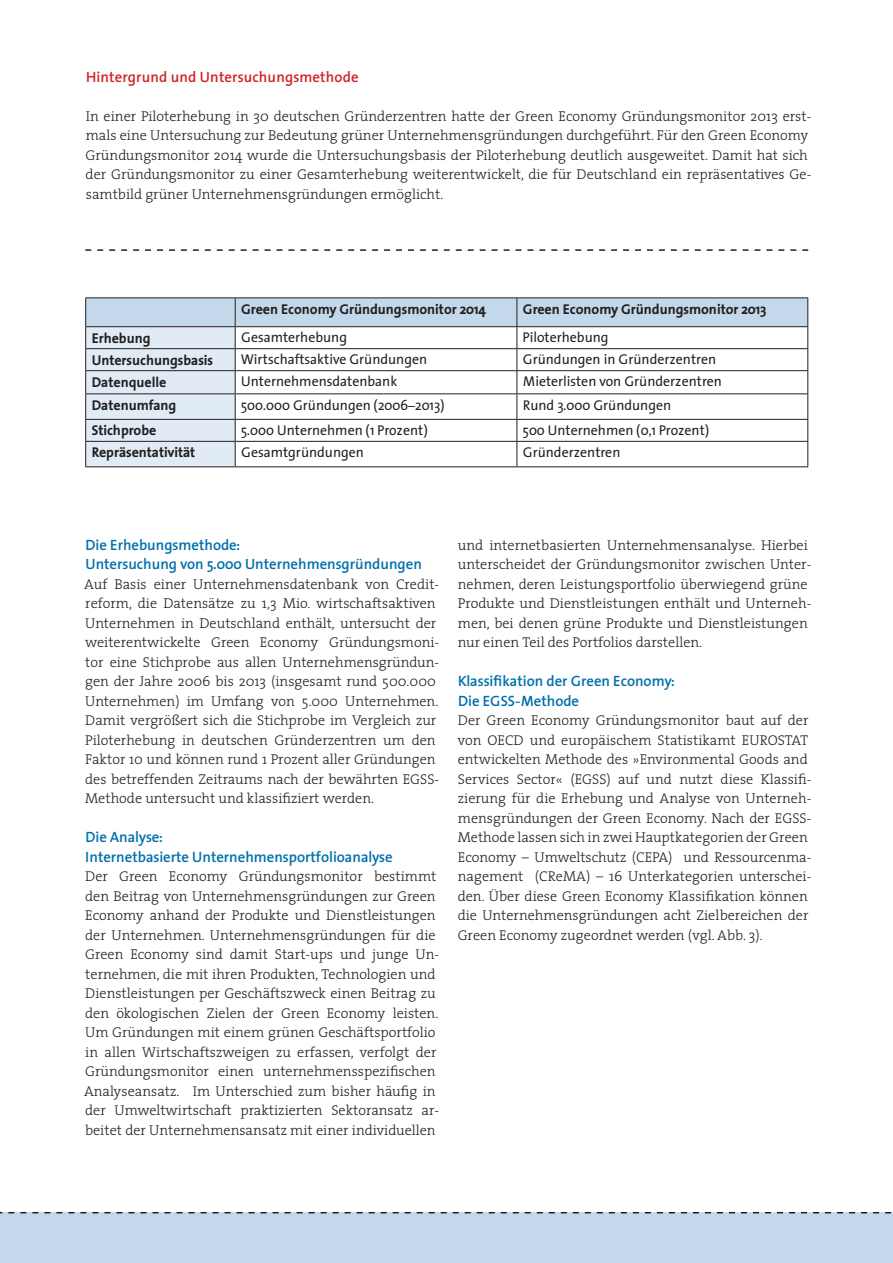
<style>
.page{position:relative;width:893px;height:1263px;background:#fff}
.page>*{position:absolute;margin:0;border:0;box-sizing:border-box;transform-origin:0 0}
.t1{font:600 15px/19.5px "Thesis Sans";color:#0070ac}
.t2{font:600 15px "Thesis Sans";letter-spacing:.01em;color:#d1232a}
.t3{font:300 14.25px/19.5px "The Serif";color:#231f20}
.t4{font:14.25px "Thesis Sans";color:#231f20}
.t5{font:14.25px "Thesis Sans Bolder";color:#231f20}
</style>
<div class="page">
<div style="left:0;top:1212px;width:893px;height:51px;background:#c4d8ec"></div>
<svg style="left:85px;top:249px;width:723px;height:2px"></svg>
<hr style="left:85px;top:297px;width:150px;height:1px;background:#231f20">
<hr style="left:235px;top:297px;width:282px;height:1px;background:#231f20">
<hr style="left:517px;top:297px;width:291px;height:1px;background:#231f20">
<svg style="left:85px;top:298px;width:723px;height:168px"></svg>
<hr style="left:85px;top:466px;width:150px;height:1px;background:#231f20">
<hr style="left:235px;top:466px;width:282px;height:1px;background:#231f20">
<hr style="left:517px;top:466px;width:291px;height:1px;background:#231f20">
<p class="t2" style="left:86px;top:68px;width:274px">Hintergrund und Untersuchungsmethode</p>
<p class="t3" style="left:86px;top:105px;width:727px">In einer Piloterhebung in 30 deutschen Gründerzentren hatte der Green Economy Gründungsmonitor 2013 erst&shy;mals eine Untersuchung zur Bedeutung grüner Unternehmensgründungen durchgeführt. Für den Green Economy Gründungsmonitor 2014 wurde die Untersuchungsbasis der Piloterhebung deutlich ausgeweitet. Damit hat sich der Gründungsmonitor zu einer Gesamterhebung weiterentwickelt, die für Deutschland ein repräsentatives Ge&shy;samtbild grüner Unternehmensgründungen ermöglicht.</p>
<p class="t5" style="left:241px;top:301px;width:246px">Green Economy Gründungsmonitor 2014</p>
<p class="t5" style="left:523px;top:301px;width:245px">Green Economy Gründungsmonitor 2013</p>
<p class="t5" style="left:92px;top:330px;width:60px">Erhebung</p>
<p class="t4" style="left:241px;top:330px;width:107px">Gesamterhebung</p>
<p class="t4" style="left:523px;top:330px;width:87px">Piloterhebung</p>
<p class="t5" style="left:92px;top:352px;width:123px">Untersuchungsbasis</p>
<p class="t4" style="left:241px;top:352px;width:188px">Wirtschaftsaktive Gründungen</p>
<p class="t4" style="left:523px;top:352px;width:195px">Gründungen in Gründerzentren</p>
<p class="t5" style="left:92px;top:374px;width:76px">Datenquelle</p>
<p class="t4" style="left:241px;top:374px;width:158px">Unternehmensdatenbank</p>
<p class="t4" style="left:523px;top:374px;width:201px">Mieterlisten von Gründerzentren</p>
<p class="t5" style="left:92px;top:397px;width:86px">Datenumfang</p>
<p class="t4" style="left:241px;top:397px;width:205px">500.000 Gründungen (2006–2013)</p>
<p class="t4" style="left:523px;top:397px;width:150px">Rund 3.000 Gründungen</p>
<p class="t5" style="left:92px;top:423px;width:66px">Stichprobe</p>
<p class="t4" style="left:241px;top:423px;width:188px">5.000 Unternehmen (1 Prozent)</p>
<p class="t4" style="left:523px;top:423px;width:188px">500 Unternehmen (0,1 Prozent)</p>
<p class="t5" style="left:92px;top:445px;width:105px">Repräsentativität</p>
<p class="t4" style="left:241px;top:445px;width:124px">Gesamtgründungen</p>
<p class="t4" style="left:523px;top:445px;width:99px">Gründerzentren</p>
<p class="t1" style="left:85px;top:535px;width:338px">Die Erhebungsmethode:<br>Untersuchung von 5.000 Unternehmensgründungen</p>
<p class="t3" style="left:84px;top:573px;width:357px">Auf Basis einer Unternehmensdatenbank von Credit&shy;reform, die Datensätze zu 1,3 Mio. wirtschaftsaktiven Unternehmen in Deutschland enthält, untersucht der weiterentwickelte Green Economy Gründungsmoni&shy;tor eine Stichprobe aus allen Unternehmensgründun&shy;gen der Jahre 2006 bis 2013 (insgesamt rund 500.000<br>Unternehmen) im Umfang von 5.000 Unternehmen.<br>Damit vergrößert sich die Stichprobe im Vergleich zur Piloterhebung in deutschen Gründerzentren um den Faktor 10 und können rund 1 Prozent aller Gründungen des betreffenden Zeitraums nach der bewährten EGSS-Methode untersucht und klassifiziert werden.</p>
<p class="t1" style="left:85px;top:828px;width:309px">Die Analyse:<br>Internetbasierte Unternehmensportfolioanalyse</p>
<p class="t3" style="left:84px;top:866px;width:357px">Der Green Economy Gründungsmonitor bestimmt den Beitrag von Unternehmensgründungen zur Green Economy anhand der Produkte und Dienstleistungen der Unternehmen. Unternehmensgründungen für die Green Economy sind damit Start-ups und junge Un&shy;ternehmen, die mit ihren Produkten, Technologien und Dienstleistungen per Geschäftszweck einen Beitrag zu den ökologischen Zielen der Green Economy leisten.<br>Um Gründungen mit einem grünen Geschäftsportfolio in allen Wirtschaftszweigen zu erfassen, verfolgt der Gründungsmonitor einen unternehmensspezifischen Analyseansatz. Im Unterschied zum bisher häufig in der Umweltwirtschaft praktizierten Sektoransatz ar&shy;beitet der Unternehmensansatz mit einer individuellen</p>
<p class="t3" style="left:458px;top:534px;width:355px">und internetbasierten Unternehmensanalyse. Hierbei unterscheidet der Gründungsmonitor zwischen Unter&shy;nehmen, deren Leistungsportfolio überwiegend grüne Produkte und Dienstleistungen enthält und Unterneh&shy;men, bei denen grüne Produkte und Dienstleistungen nur einen Teil des Portfolios darstellen.</p>
<p class="t1" style="left:458px;top:672px;width:218px">Klassifikation der Green Economy:<br>Die EGSS-Methode</p>
<p class="t3" style="left:457px;top:710px;width:355px">Der Green Economy Gründungsmonitor baut auf der von OECD und europäischem Statistikamt EUROSTAT entwickelten Methode des »Environmental Goods and Services Sector« (EGSS) auf und nutzt diese Klassifi&shy;zierung für die Erhebung und Analyse von Unterneh&shy;mensgründungen der Green Economy. Nach der EGSS-Methode lassen sich in zwei Hauptkategorien der Green Economy – Umweltschutz (CEPA) und Ressourcenma&shy;nagement (CReMA) – 16 Unterkategorien unterschei&shy;den. Über diese Green Economy Klassifikation können die Unternehmensgründungen acht Zielbereichen der Green Economy zugeordnet werden (vgl. Abb. 3).</p>
</div>
